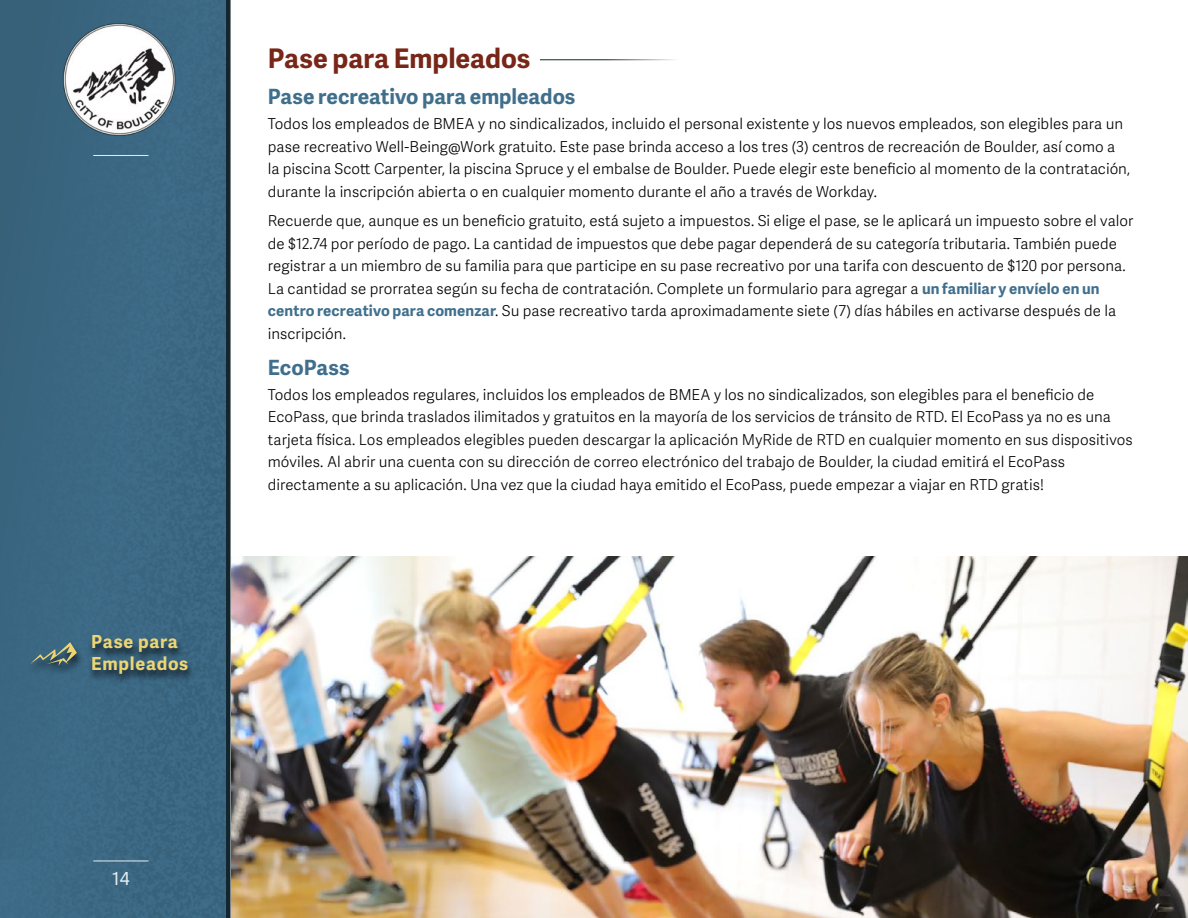
<style>
.page{position:relative;width:1188px;height:918px;background:#fff}
.page>*{position:absolute;margin:0;border:0;box-sizing:border-box;transform-origin:0 0}
.t1{font:700 27px "Adelle Sans EXT";letter-spacing:-.005em;color:#772618}
.t2{font:700 21px "Adelle Sans EXT";color:#406f8c}
.t3{font:700 18px/21.6px "Adelle Sans EXT";letter-spacing:.04em;color:#edd574}
.t4{font:18px "Adelle Sans EXT";color:#e2edf2}
.t5{font:300 15px/22.5px "Adelle Sans EXT";letter-spacing:.005em;color:#000}
.s1{font-weight:700;color:#406f8c}
</style>
<div class="page">
<div style="left:1px;top:0;width:225px;height:918px;background:#3c6883"></div>
<div style="left:1px;top:0;width:188px;height:860px;background:#3b6782"></div>
<div style="left:226px;top:0;width:5px;height:918px;background:#13252d"></div>
<img style="left:63px;top:23px;width:113px;height:113px">
<hr style="left:93px;top:861px;width:55px;height:1px;background:#e2edf2">
<hr style="left:93px;top:155px;width:55px;height:1px;background:#e2edf2">
<div style="left:87px;top:634px;width:109px;height:53px;background:#000;opacity:.75"></div>
<div style="left:26px;top:643px;width:59px;height:35px;background:#000;opacity:.75"></div>
<svg style="left:30px;top:642px;width:47px;height:24px"></svg>
<img style="left:231px;top:556px;width:957px;height:362px">
<hr style="left:540px;top:59px;width:138px;height:1px;background:#13252d">
<p class="t3" style="left:91px;top:629px;width:99px">Pase para<br>Empleados</p>
<p class="t4" style="left:112px;top:865px;width:19px">14</p>
<h1 class="t1" style="left:268px;top:36px;width:264px">Pase para Empleados</h1>
<h2 class="t2" style="left:268px;top:79px;width:309px">Pase recreativo para empleados</h2>
<p class="t5" style="left:268px;top:112px;width:864px">Todos los empleados de BMEA y no sindicalizados, incluido el personal existente y los nuevos empleados, son elegibles para un pase recreativo Well-Being@Work gratuito. Este pase brinda acceso a los tres (3) centros de recreación de Boulder, así como a la piscina Scott Carpenter, la piscina Spruce y el embalse de Boulder. Puede elegir este beneficio al momento de la contratación, durante la inscripción abierta o en cualquier momento durante el año a través de Workday.</p>
<p class="t5" style="left:268px;top:209px;width:867px">Recuerde que, aunque es un beneficio gratuito, está sujeto a impuestos. Si elige el pase, se le aplicará un impuesto sobre el valor de $12.74 por período de pago. La cantidad de impuestos que debe pagar dependerá de su categoría tributaria. También puede registrar a un miembro de su familia para que participe en su pase recreativo por una tarifa con descuento de $120 por persona.<br>La cantidad se prorratea según su fecha de contratación. Complete un formulario para agregar a <span class="s1">un familiar y envíelo en un centro recreativo para comenzar</span>. Su pase recreativo tarda aproximadamente siete (7) días hábiles en activarse después de la inscripción.</p>
<h2 class="t2" style="left:268px;top:350px;width:83px">EcoPass</h2>
<p class="t5" style="left:268px;top:382px;width:866px">Todos los empleados regulares, incluidos los empleados de BMEA y los no sindicalizados, son elegibles para el beneficio de EcoPass, que brinda traslados ilimitados y gratuitos en la mayoría de los servicios de tránsito de RTD. El EcoPass ya no es una tarjeta física. Los empleados elegibles pueden descargar la aplicación MyRide de RTD en cualquier momento en sus dispositivos móviles. Al abrir una cuenta con su dirección de correo electrónico del trabajo de Boulder, la ciudad emitirá el EcoPass directamente a su aplicación. Una vez que la ciudad haya emitido el EcoPass, puede empezar a viajar en RTD gratis!</p>
</div>
